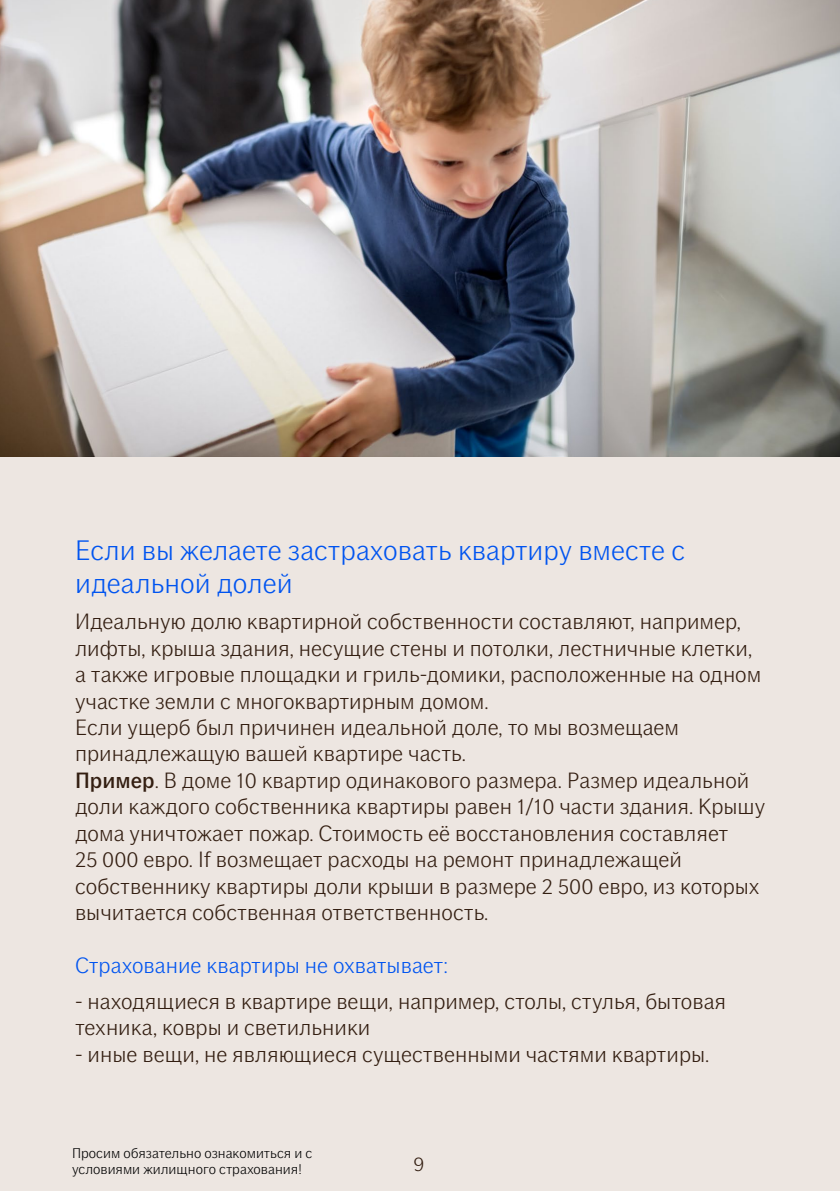
<style>
.page{position:relative;width:840px;height:1191px;background:#fff}
.page>*{position:absolute;margin:0;border:0;box-sizing:border-box;transform-origin:0 0}
.t1{font:300 28px/33.6px "If Sans";color:#0054f0}
.t2{font:300 22px/26.4px "If Sans";color:#331e11}
.t3{font:300 22px "If Sans";color:#0054f0}
.t4{font:300 20px "If Sans";color:#331e11}
.t5{font:300 14px/16.8px "If Sans";color:#000}
.s1{font-weight:500}
</style>
<div class="page">
<div style="left:0;top:262px;width:839px;height:929px;background:#ede6e1"></div>
<img style="left:0;top:0;width:839px;height:457px">
<p class="t1" style="left:75px;top:533px;width:611px">Если вы желаете застраховать квартиру вместе с идеальной долей</p>
<p class="t2" style="left:75px;top:608px;width:687px">Идеальную долю квартирной собственности составляют, например, лифты, крыша здания, несущие стены и потолки, лестничные клетки, а также игровые площадки и гриль-домики, расположенные на одном участке земли с многоквартирным домом.</p>
<p class="t2" style="left:75px;top:714px;width:605px">Если ущерб был причинен идеальной доле, то мы возмещаем</p>
<p class="t2" style="left:75px;top:740px;width:392px">принадлежащую вашей квартире часть.</p>
<p class="t2" style="left:75px;top:767px;width:691px"><span class="s1">Пример</span>. В доме 10 квартир одинакового размера. Размер идеальной доли каждого собственника квартиры равен 1/10 части здания. Крышу дома уничтожает пожар. Стоимость её восстановления составляет<br>25 000 евро. If возмещает расходы на ремонт принадлежащей собственнику квартиры доли крыши в размере 2 500 евро, из которых вычитается собственная ответственность.</p>
<p class="t3" style="left:75px;top:952px;width:374px">Страхование квартиры не охватывает:</p>
<p class="t2" style="left:75px;top:988px;width:652px">- находящиеся в квартире вещи, например, столы, стулья, бытовая техника, ковры и светильники</p>
<p class="t2" style="left:75px;top:1040px;width:635px">- иные вещи, не являющиеся существенными частями квартиры.</p>
<p class="t5" style="left:72px;top:1144px;width:241px">Просим обязательно ознакомиться и с условиями жилищного страхования!</p>
<p class="t4" style="left:413px;top:1152px;width:12px">9</p>
</div>
